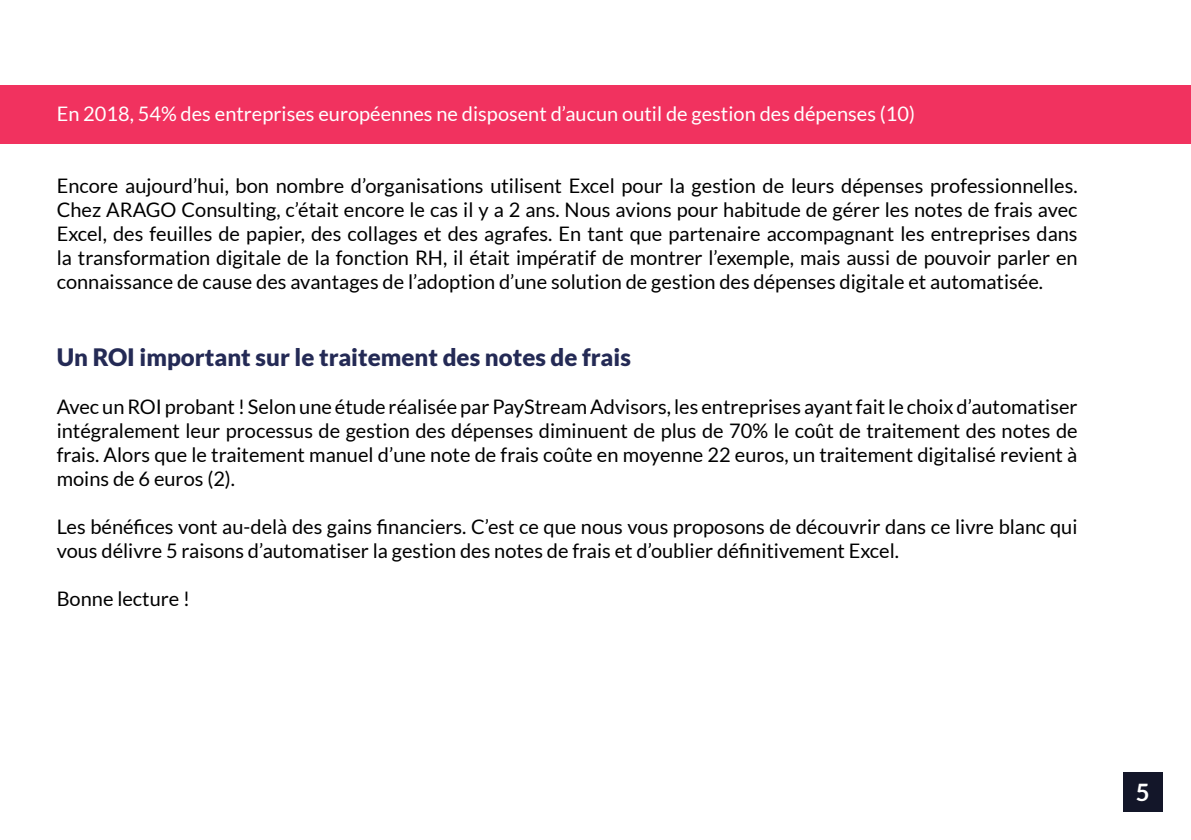
<style>
.page{position:relative;width:1191px;height:840px;background:#fff}
.page>*{position:absolute;margin:0;border:0;box-sizing:border-box;transform-origin:0 0}
.t1{font:900 24px "Lato";color:#242a55}
.t2{font:700 24px "Lato";color:#fff}
.t3{font:20px/24px "Lato";color:#000;text-align:justify}
.t4{font:20px "Lato";color:#fff}
</style>
<div class="page">
<div style="left:0;top:85px;width:1191px;height:59px;background:#f1325f"></div>
<div style="left:1123px;top:771px;width:39px;height:40px;background:#131629"></div>
<p class="t4" style="left:57px;top:101px;width:860px">En 2018, 54% des entreprises européennes ne disposent d’aucun outil de gestion des dépenses (10)</p>
<p class="t3" style="left:57px;top:173px;width:1022px">Encore aujourd’hui, bon nombre d’organisations utilisent Excel pour la gestion de leurs dépenses professionnelles.<br>Chez ARAGO Consulting, c’était encore le cas il y a 2 ans. Nous avions pour habitude de gérer les notes de frais avec Excel, des feuilles de papier, des collages et des agrafes. En tant que partenaire accompagnant les entreprises dans la transformation digitale de la fonction RH, il était impératif de montrer l’exemple, mais aussi de pouvoir parler en connaissance de cause des avantages de l’adoption d’une solution de gestion des dépenses digitale et automatisée.</p>
<p class="t1" style="left:57px;top:342px;width:576px">Un ROI important sur le traitement des notes de frais</p>
<p class="t3" style="left:57px;top:394px;width:1022px">Avec un ROI probant ! Selon une étude réalisée par PayStream Advisors, les entreprises ayant fait le choix d’automatiser intégralement leur processus de gestion des dépenses diminuent de plus de 70% le coût de traitement des notes de frais. Alors que le traitement manuel d’une note de frais coûte en moyenne 22 euros, un traitement digitalisé revient à moins de 6 euros (2).</p>
<p class="t3" style="left:57px;top:514px;width:1022px">Les bénéfices vont au-delà des gains financiers. C’est ce que nous vous proposons de découvrir dans ce livre blanc qui vous délivre 5 raisons d’automatiser la gestion des notes de frais et d’oublier définitivement Excel.</p>
<p class="t3" style="left:57px;top:586px;width:135px">Bonne lecture !</p>
<p class="t2" style="left:1135px;top:777px;width:15px">5</p>
</div>
